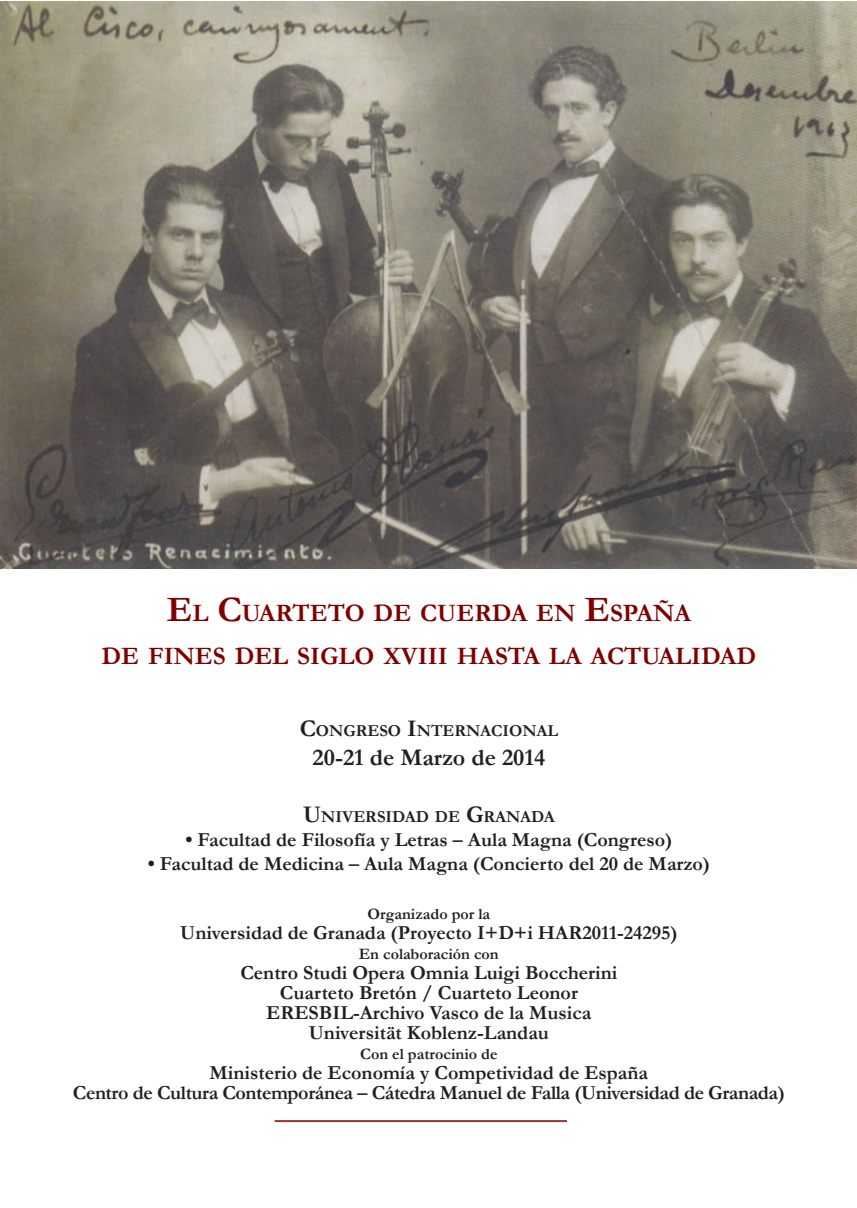
<style>
.page{position:relative;width:857px;height:1208px;background:#fff}
.page>*{position:absolute;margin:0;border:0;box-sizing:border-box;transform-origin:0 0}
.t1{font:700 25.2px "Garamond";color:#800000}
.t2{font:700 24px "Garamond";color:#231f20}
.t3{font:700 20px "Garamond";color:#231f20}
.t4{font:700 20px "Garamond";letter-spacing:-.02em;color:#231f20}
.t5{font:700 16.8px "Garamond";color:#231f20}
.t6{font:700 16px "Garamond";color:#231f20}
.s1{font-size:36px}
.s2{font-size:24px}
</style>
<div class="page">
<hr style="left:274px;top:1120px;width:292px;height:2px;background:#943634">
<img style="left:0;top:2px;width:856px;height:566px">
<p class="t1" style="left:167px;top:598px;width:525px"><span class="s1">E</span>L <span class="s1">C</span>UARTETO DE CUERDA EN <span class="s1">E</span>SPAÑA</p>
<p class="t1" style="left:101px;top:641px;width:655px">DE FINES DEL SIGLO XVIII HASTA LA ACTUALIDAD</p>
<p class="t5" style="left:299px;top:720px;width:260px"><span class="s2">C</span>ONGRESO <span class="s2">I</span>NTERNACIONAL</p>
<p class="t2" style="left:312px;top:743px;width:234px">20-21 de Marzo de 2014</p>
<p class="t5" style="left:303px;top:807px;width:253px"><span class="s2">U</span>NIVERSIDAD DE <span class="s2">G</span>RANADA</p>
<p class="t3" style="left:185px;top:828px;width:488px">• Facultad de Filosofía y Letras – Aula Magna (Congreso)</p>
<p class="t3" style="left:148px;top:852px;width:563px">• Facultad de Medicina – Aula Magna (Concierto del 20 de Marzo)</p>
<p class="t6" style="left:367px;top:904px;width:124px">Organizado por la</p>
<p class="t3" style="left:180px;top:921px;width:499px">Universidad de Granada (Proyecto I+D+i HAR2011-24295)</p>
<p class="t6" style="left:359px;top:944px;width:141px">En colaboración con</p>
<p class="t3" style="left:240px;top:961px;width:378px">Centro Studi Opera Omnia Luigi Boccherini</p>
<p class="t3" style="left:280px;top:981px;width:299px">Cuarteto Bretón / Cuarteto Leonor</p>
<p class="t3" style="left:266px;top:1001px;width:326px">ERESBIL-Archivo Vasco de la Musica</p>
<p class="t3" style="left:308px;top:1021px;width:241px">Universität Koblenz-Landau</p>
<p class="t6" style="left:360px;top:1044px;width:139px">Con el patrocinio de</p>
<p class="t3" style="left:209px;top:1061px;width:440px">Ministerio de Economía y Competividad de España</p>
<p class="t4" style="left:73px;top:1081px;width:713px">Centro de Cultura Contemporánea – Cátedra Manuel de Falla (Universidad de Granada)</p>
</div>
